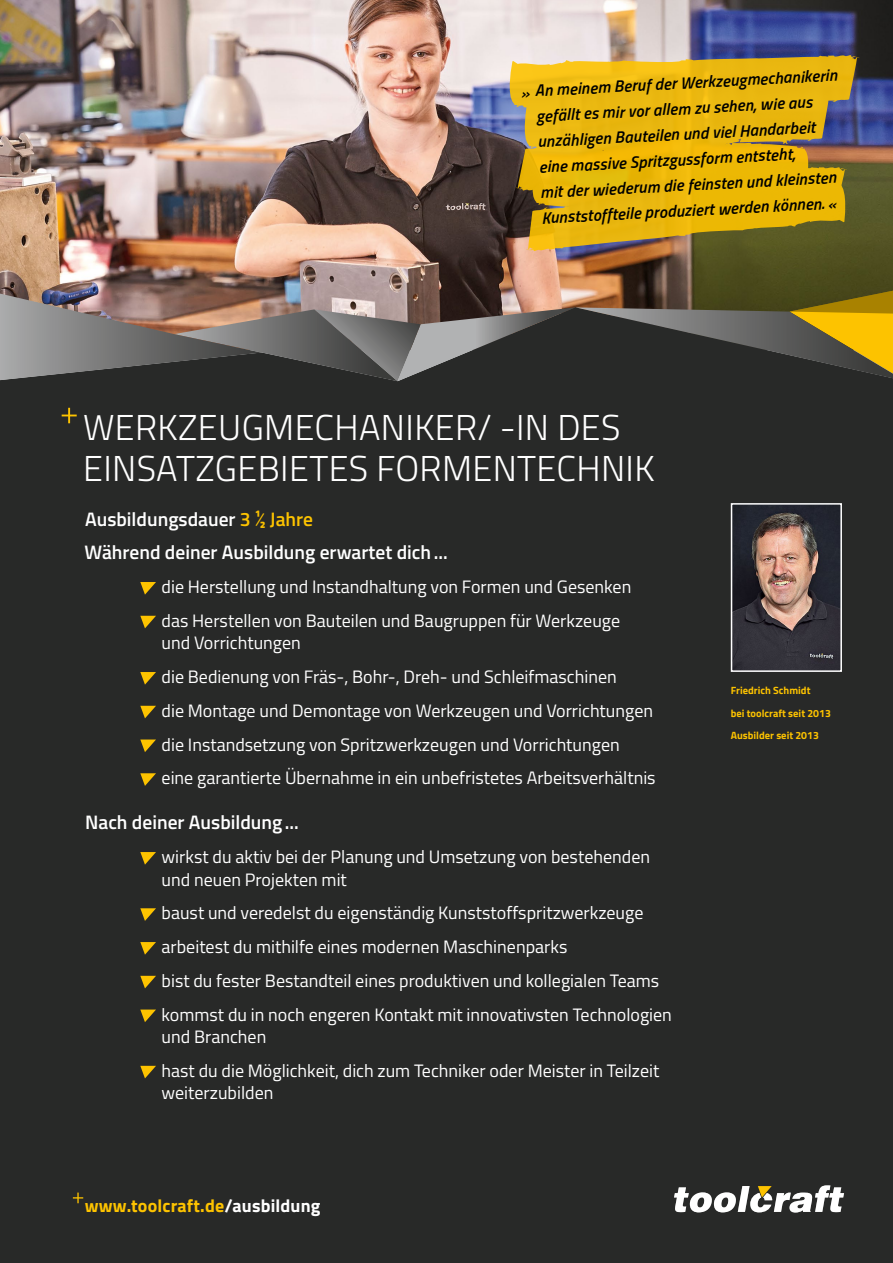
<style>
.page{position:relative;width:893px;height:1263px;background:#fff}
.page>*{position:absolute;margin:0;border:0;box-sizing:border-box;transform-origin:0 0}
.t1{font:300 36px/40.5px "Titillium";letter-spacing:.01em;color:#fff}
.t2{font:600 19.5px/33.8px "Titillium";color:#fff}
.t3{font:18px/33.8px "Titillium";color:#fff}
.t4{font:700 18px "Titillium";letter-spacing:.01em;color:#fdc300}
.t5{font:italic 600 16.5px/25.5px "Titillium";color:#000}
.t6{font:700 10.5px/22.5px "Titillium";color:#fdc300}
.s1{color:#fdc300}
.s2{color:#fff}
</style>
<div class="page">
<img style="left:0;top:0;width:893px;height:291px">
<div style="left:0;top:381px;width:893px;height:882px;background:#282928"></div>
<svg style="left:0;top:291px;width:893px;height:90px;background:#6a6153"></svg>
<svg style="left:62px;top:408px;width:15px;height:15px"></svg>
<svg style="left:140px;top:582px;width:16px;height:13px"></svg>
<svg style="left:140px;top:616px;width:16px;height:12px"></svg>
<svg style="left:140px;top:672px;width:16px;height:13px"></svg>
<svg style="left:140px;top:706px;width:16px;height:12px"></svg>
<svg style="left:140px;top:739px;width:16px;height:13px"></svg>
<svg style="left:140px;top:773px;width:16px;height:13px"></svg>
<svg style="left:140px;top:852px;width:16px;height:13px"></svg>
<svg style="left:140px;top:908px;width:16px;height:13px"></svg>
<svg style="left:140px;top:942px;width:16px;height:13px"></svg>
<svg style="left:140px;top:976px;width:16px;height:12px"></svg>
<svg style="left:140px;top:1009px;width:16px;height:13px"></svg>
<svg style="left:140px;top:1066px;width:16px;height:12px"></svg>
<svg style="left:674px;top:1185px;width:170px;height:27px"></svg>
<img style="left:734px;top:506px;width:105px;height:163px">
<div style="left:731px;top:503px;width:111px;height:169px;border:2px solid #fff"></div>
<svg style="left:73px;top:1192px;width:10px;height:11px"></svg>
<svg style="left:508px;top:54px;width:352px;height:197px;background:#d0a51d"></svg>
<p class="t5" style="left:534px;top:77px;width:304px;text-indent:-14px;rotate:-3deg">» An meinem Beruf der Werkzeugmechanikerin gefällt es mir vor allem zu sehen, wie aus unzähligen Bauteilen und viel Handarbeit eine massive Spritzgussform entsteht,<br>mit der wiederum die feinsten und kleinsten Kunststoffteile produziert werden können. «</p>
<h1 class="t1" style="left:83px;top:405px;width:573px">WERKZEUGMECHANIKER/ -IN DES<br>EINSATZGEBIETES FORMENTECHNIK</h1>
<p class="t2" style="left:85px;top:501px;width:365px">Ausbildungsdauer <span class="s1">3 ½ Jahre<br></span>Während deiner Ausbildung erwartet dich...</p>
<p class="t3" style="left:162px;top:569px;width:471px">die Herstellung und Instandhaltung von Formen und Gesenken das Herstellen von Bauteilen und Baugruppen für Werkzeuge</p>
<p class="t3" style="left:162px;top:625px;width:496px">und Vorrichtungen<br>die Bedienung von Fräs-, Bohr-, Dreh- und Schleifmaschinen<br>die Montage und Demontage von Werkzeugen und Vorrichtungen die Instandsetzung von Spritzwerkzeugen und Vorrichtungen eine garantierte Übernahme in ein unbefristetes Arbeitsverhältnis</p>
<p class="t2" style="left:85px;top:805px;width:215px">Nach deiner Ausbildung...</p>
<p class="t3" style="left:162px;top:845px;width:490px;line-height:22.5px">wirkst du aktiv bei der Planung und Umsetzung von bestehenden und neuen Projekten mit</p>
<p class="t3" style="left:162px;top:895px;width:512px">baust und veredelst du eigenständig Kunststoffspritzwerkzeuge arbeitest du mithilfe eines modernen Maschinenparks<br>bist du fester Bestandteil eines produktiven und kollegialen Teams kommst du in noch engeren Kontakt mit innovativsten Technologien</p>
<p class="t3" style="left:162px;top:1019px;width:499px">und Branchen<br>hast du die Möglichkeit, dich zum Techniker oder Meister in Teilzeit</p>
<p class="t3" style="left:162px;top:1075px;width:113px">weiterzubilden</p>
<p class="t4" style="left:85px;top:1192px;width:237px">www.toolcraft.de<span class="s2">/ausbildung</span></p>
<p class="t6" style="left:731px;top:679px;width:102px">Friedrich Schmidt<br>bei toolcraft seit 2013<br>Ausbilder seit 2013</p>
</div>
